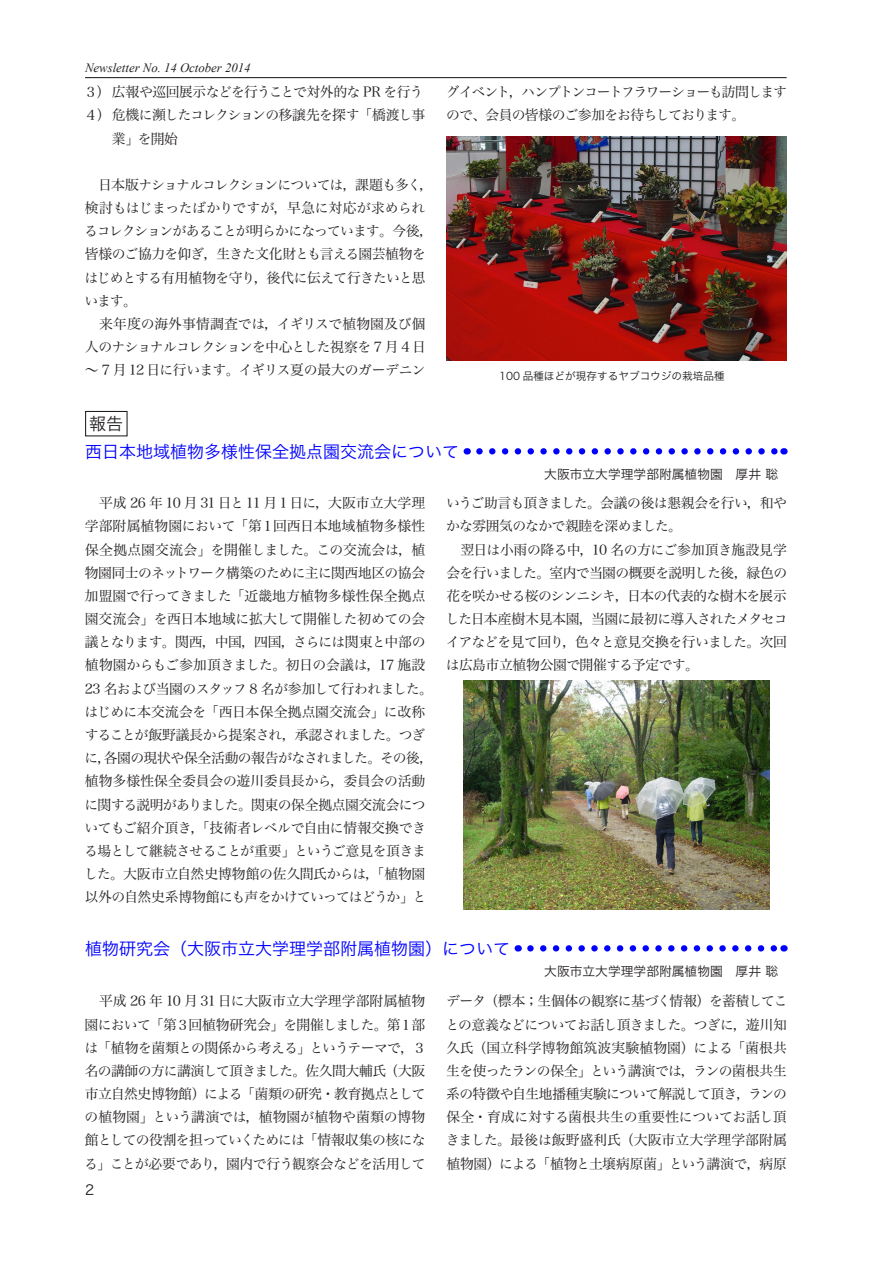
<style>
.page{position:relative;width:893px;height:1263px;background:#fff}
.page>*{position:absolute;margin:0;border:0;box-sizing:border-box;transform-origin:0 0}
.NL小見出し{font:16.95px "Hira Kaku Pro N W3";color:#00f}
.NL大見出し{font:16.95px "Hira Kaku Pro N W3";color:#231f20}
.t1{font:13.8px/23.1px "Hira Min Pro N W3";letter-spacing:-.04em;color:#231f20;text-align:justify}
.t2{font:13.8px/23.1px "Hira Min Pro N W3";letter-spacing:-.08em;color:#231f20}
.t3{font:13.8px/23.1px "Hira Min Pro N W3";letter-spacing:-.06em;color:#231f20}
.t4{font:13.8px "Hira Kaku Pro W3";color:#231f20}
.t5{font:12.75px "Hira Kaku Pro N W3";color:#231f20}
.t6{font:italic 12.75px "Times New Roman";color:#231f20}
.unknown_style3{font:10.65px "Hira Kaku Pro N W3";color:#231f20}
</style>
<div class="page">
<div style="left:85px;top:411px;width:43px;height:25px;border:1px solid #231f20"></div>
<svg style="left:479px;top:448px;width:298px;height:6px"></svg>
<hr style="left:85px;top:77px;width:702px;height:1px;background:#231f20">
<svg style="left:530px;top:945px;width:247px;height:6px"></svg>
<img style="left:446px;top:136px;width:341px;height:224px">
<img style="left:464px;top:680px;width:306px;height:229px">
<p class="t6" style="left:85px;top:59px;width:167px">Newsletter No. 14 October 2014</p>
<p class="t1" style="left:84px;top:79px;width:341px">３）広報や巡回展示などを行うことで対外的な PR を行う</p>
<p class="t3" style="left:112px;top:102px;width:315px;text-indent:-28px">４）危機に瀕したコレクションの移譲先を探す「橋渡し事業」を開始</p>
<p class="t1" style="left:84px;top:172px;width:351px;text-align:left">　日本版ナショナルコレクションについては，課題も多く，検討もはじまったばかりですが，早急に対応が求められるコレクションがあることが明らかになっています。今後，皆様のご協力を仰ぎ，生きた文化財とも言える園芸植物をはじめとする有用植物を守り，後代に伝えて行きたいと思います。</p>
<p class="t1" style="left:85px;top:311px;width:343px">　来年度の海外事情調査では，イギリスで植物園及び個人のナショナルコレクションを中心とした視察を 7 月 4 日〜 7 月 12 日に行います。イギリス夏の最大のガーデニン</p>
<p class="t2" style="left:446px;top:79px;width:343px">グイベント，ハンプトンコートフラワーショーも訪問しますので、会員の皆様のご参加をお待ちしております。</p>
<p class="unknown_style3" style="left:499px;top:366px;width:227px">100 品種ほどが現存するヤブコウジの栽培品種</p>
<p class="NL大見出し" style="left:89px;top:409px;width:36px">報告</p>
<p class="NL小見出し" style="left:85px;top:436px;width:376px">西日本地域植物多様性保全拠点園交流会について</p>
<p class="t5" style="left:544px;top:463px;width:235px">大阪市立大学理学部附属植物園　厚井 聡</p>
<p class="t1" style="left:84px;top:490px;width:351px;text-align:left">　平成 26 年 10 月 31日と11 月1日に，大阪市立大学理学部附属植物園において「第１回西日本地域植物多様性保全拠点園交流会」を開催しました。この交流会は，植物園同士のネットワーク構築のために主に関西地区の協会加盟園で行ってきました「近畿地方植物多様性保全拠点園交流会」を西日本地域に拡大して開催した初めての会議となります。関西，中国，四国，さらには関東と中部の植物園からもご参加頂きました。初日の会議は，17 施設<br>23 名および当園のスタッフ 8 名が参加して行われました。はじめに本交流会を「西日本保全拠点園交流会」に改称することが飯野議長から提案され，承認されました。つぎに，各園の現状や保全活動の報告がなされました。その後，植物多様性保全委員会の遊川委員長から，委員会の活動に関する説明がありました。関東の保全拠点園交流会についてもご紹介頂き，「技術者レベルで自由に情報交換できる場として継続させることが重要」というご意見を頂きました。大阪市立自然史博物館の佐久間氏からは，「植物園以外の自然史系博物館にも声をかけていってはどうか」と</p>
<p class="t1" style="left:446px;top:490px;width:342px">いうご助言も頂きました。会議の後は懇親会を行い，和やかな雰囲気のなかで親睦を深めました。</p>
<p class="t1" style="left:446px;top:537px;width:343px">　翌日は小雨の降る中，10 名の方にご参加頂き施設見学会を行いました。室内で当園の概要を説明した後，緑色の花を咲かせる桜のシンニシキ，日本の代表的な樹木を展示した日本産樹木見本園，当園に最初に導入されたメタセコイアなどを見て回り，色々と意見交換を行いました。次回は広島市立植物公園で開催する予定です。</p>
<p class="NL小見出し" style="left:85px;top:933px;width:427px">植物研究会（大阪市立大学理学部附属植物園）について</p>
<p class="t5" style="left:544px;top:960px;width:235px">大阪市立大学理学部附属植物園　厚井 聡</p>
<p class="t1" style="left:84px;top:988px;width:343px">　平成 26 年 10 月 31日に大阪市立大学理学部附属植物園において「第３回植物研究会」を開催しました。第１部は「植物を菌類との関係から考える」というテーマで，３名の講師の方に講演して頂きました。佐久間大輔氏（大阪市立自然史博物館）による「菌類の研究・教育拠点としての植物園」という講演では，植物園が植物や菌類の博物館としての役割を担っていくためには「情報収集の核になる」ことが必要であり，園内で行う観察会などを活用して</p>
<p class="t1" style="left:445px;top:988px;width:344px">データ（標本；生個体の観察に基づく情報）を蓄積してことの意義などについてお話し頂きました。つぎに，遊川知久氏（国立科学博物館筑波実験植物園）による「菌根共生を使ったランの保全」という講演では，ランの菌根共生系の特徴や自生地播種実験について解説して頂き，ランの保全・育成に対する菌根共生の重要性についてお話し頂きました。最後は飯野盛利氏（大阪市立大学理学部附属植物園）による「植物と土壌病原菌」という講演で，病原</p>
<p class="t4" style="left:85px;top:1178px;width:11px">2</p>
</div>
